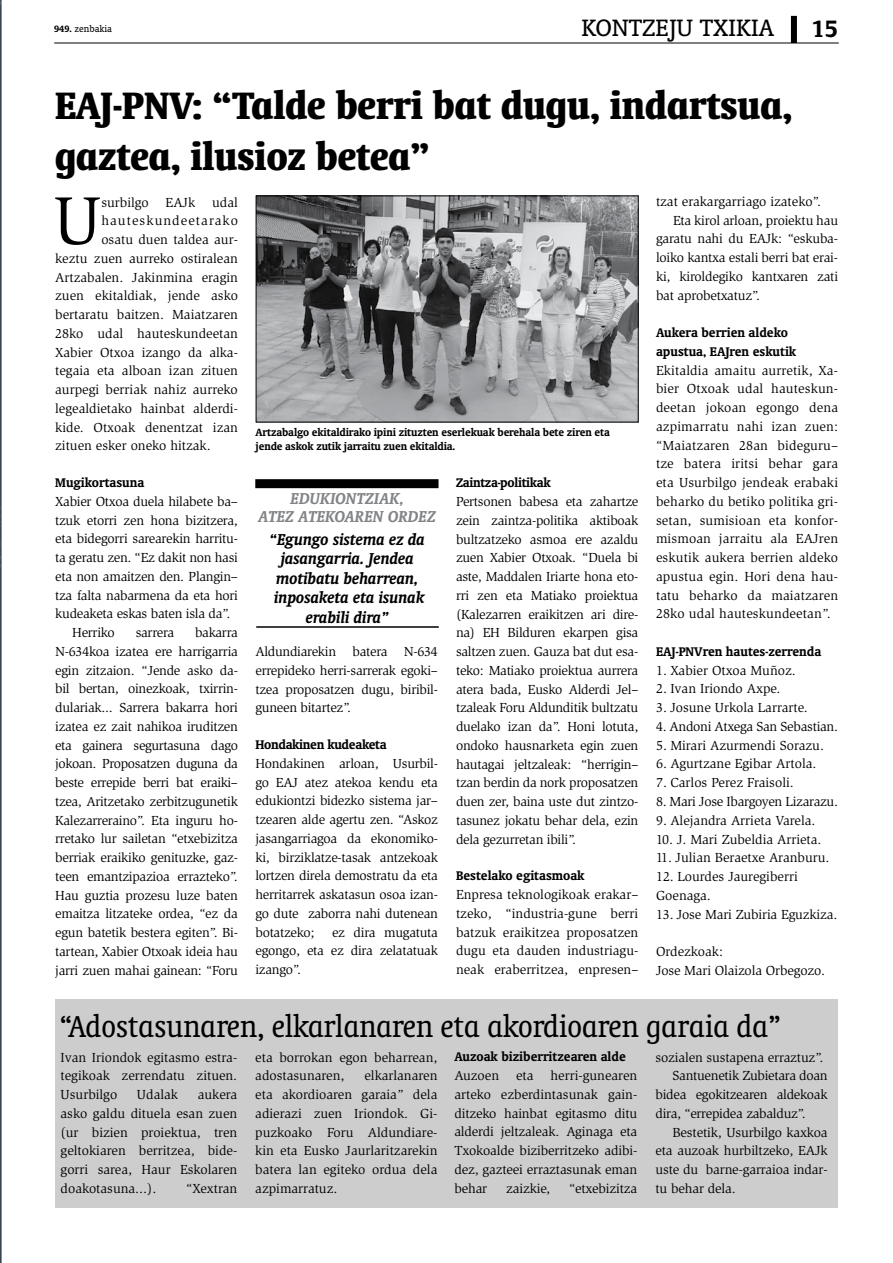
<style>
.page{position:relative;width:893px;height:1263px;background:#fff}
.page>*{position:absolute;margin:0;border:0;box-sizing:border-box;transform-origin:0 0}
.t1{font:69.45px "Slimbach";color:#000}
.t2{font:700 condensed 43.5px/51px "Oranda BT";color:#000}
.t3{font:condensed 34.5px "Oranda BT";color:#000}
.t4{font:27px "Oranda BT";color:#000}
.t5{font:700 27px "Oranda BT";color:#000}
.t6{font:italic 700 18px/19.5px "Oranda BT";color:#000;text-align:center}
.t7{font:italic 700 18px/18px "Oranda BT";color:#828487;text-align:center}
.t8{font:700 14.25px/18.8px "Oranda BT";color:#000}
.t9{font:700 14.25px "Oranda BT";letter-spacing:-.02em;color:#000}
.t10{font:13.5px/18.8px "Slimbach";letter-spacing:-.01em;color:#000;text-align:justify}
.t11{font:13.5px "Slimbach";letter-spacing:.08em;color:#000}
.t12{font:700 12px/14.4px "Oranda BT";letter-spacing:-.01em;color:#000}
.t13{font:10.5px "Oranda BT";color:#000}
.s1{font-weight:700}
</style>
<div class="page">
<hr style="left:54px;top:43px;width:785px;height:1px;background:#000">
<div style="left:791px;top:16px;width:6px;height:27px;background:#000"></div>
<svg style="left:0;top:0;width:1px;height:1263px"></svg>
<div style="left:255px;top:479px;width:184px;height:9px;background:#000"></div>
<hr style="left:256px;top:626px;width:183px;height:2px;background:#000">
<img style="left:258px;top:198px;width:378px;height:222px">
<div style="left:55px;top:999px;width:782px;height:209px;background:#cdcdcd"></div>
<p class="t13" style="left:54px;top:23px;width:59px"><span class="s1">949.</span> zenbakia</p>
<h3 class="t4" style="left:581px;top:12px;width:194px">KONTZEJU TXIKIA</h3>
<h3 class="t4" style="left:656px;top:12px;width:119px">PIL-PILEAN</h3>
<h3 class="t5" style="left:812px;top:13px;width:28px">15</h3>
<h2 class="t2" style="left:55px;top:79px;width:738px">EAJ-PNV: “Talde berri bat dugu, indartsua, gaztea, ilusioz betea”</h2>
<h1 class="t1" style="left:54px;top:181px;width:49px">U</h1>
<p class="t10" style="left:101px;top:193px;width:138px">surbilgo EAJk udal</p>
<p class="t10" style="left:656px;top:192px;width:167px">tzat erakargarriago izateko”.</p>
<p class="t10" style="left:673px;top:211px;width:167px">Eta kirol arloan, proiektu hau</p>
<p class="t10" style="left:656px;top:230px;width:184px">garatu nahi du EAJk: “eskuba-</p>
<p class="t10" style="left:656px;top:248px;width:184px">loiko kantxa estali berri bat erai-</p>
<p class="t10" style="left:656px;top:267px;width:184px">ki, kiroldegiko kantxaren zati</p>
<p class="t10" style="left:656px;top:286px;width:106px">bat aprobetxatuz”.</p>
<p class="t8" style="left:656px;top:323px;width:142px">Aukera berrien aldeko apustua, EAJren eskutik</p>
<p class="t10" style="left:656px;top:361px;width:184px">Ekitaldia amaitu aurretik, Xa&shy;bier Otxoak udal hauteskun&shy;deetan jokoan egongo dena azpimarratu nahi izan zuen: “Maiatzaren 28an bideguru– tze batera iritsi behar gara eta Usurbilgo jendeak erabaki beharko du betiko politika gri&shy;setan, sumisioan eta konfor&shy;mismoan jarraitu ala EAJren eskutik aukera berrien aldeko apustua egin. Hori dena hau&shy;tatu beharko da maiatzaren 28ko udal hauteskundeetan”.</p>
<p class="t8" style="left:656px;top:642px;width:167px">EAJ-PNVren hautes-zerrenda</p>
<p class="t10" style="left:656px;top:661px;width:141px">1. Xabier Otxoa Muñoz.</p>
<p class="t10" style="left:656px;top:680px;width:126px">2. Ivan Iriondo Axpe.</p>
<p class="t10" style="left:656px;top:698px;width:153px">3. Josune Urkola Larrarte.</p>
<p class="t10" style="left:656px;top:717px;width:184px">4. Andoni Atxega San Sebastian.</p>
<p class="t10" style="left:656px;top:736px;width:170px">5. Mirari Azurmendi Sorazu.</p>
<p class="t10" style="left:656px;top:755px;width:162px">6. Agurtzane Egibar Artola.</p>
<p class="t10" style="left:656px;top:773px;width:139px">7. Carlos Perez Fraisoli.</p>
<p class="t10" style="left:656px;top:792px;width:184px">8. Mari Jose Ibargoyen Lizarazu.</p>
<p class="t10" style="left:656px;top:811px;width:161px">9. Alejandra Arrieta Varela.</p>
<p class="t10" style="left:656px;top:830px;width:167px">10. J. Mari Zubeldia Arrieta.</p>
<p class="t10" style="left:656px;top:848px;width:175px">11. Julian Beraetxe Aranburu.</p>
<p class="t10" style="left:656px;top:867px;width:143px">12. Lourdes Jauregiberri<br>Goenaga.</p>
<p class="t10" style="left:656px;top:905px;width:183px">13. Jose Mari Zubiria Eguzkiza.</p>
<p class="t10" style="left:656px;top:942px;width:171px">Ordezkoak:<br>Jose Mari Olaizola Orbegozo.</p>
<p class="t11" style="left:101px;top:213px;width:138px">hauteskundeetarako</p>
<p class="t10" style="left:101px;top:230px;width:138px">osatu duen taldea aur-</p>
<p class="t10" style="left:55px;top:249px;width:184px">keztu zuen aurreko ostiralean</p>
<p class="t10" style="left:55px;top:268px;width:184px">Artzabalen. Jakinmina eragin</p>
<p class="t10" style="left:55px;top:286px;width:184px">zuen ekitaldiak, jende asko</p>
<p class="t10" style="left:55px;top:305px;width:184px">bertaratu baitzen. Maiatzaren</p>
<p class="t10" style="left:55px;top:324px;width:184px">28ko udal hauteskundeetan</p>
<p class="t10" style="left:55px;top:343px;width:184px">Xabier Otxoa izango da alka-</p>
<p class="t10" style="left:55px;top:361px;width:184px">tegaia eta alboan izan zituen</p>
<p class="t10" style="left:55px;top:380px;width:184px">aurpegi berriak nahiz aurreko</p>
<p class="t10" style="left:55px;top:399px;width:184px">legealdietako hainbat alderdi-</p>
<p class="t10" style="left:55px;top:418px;width:184px">kide. Otxoak denentzat izan</p>
<p class="t10" style="left:55px;top:436px;width:157px">zituen esker oneko hitzak.</p>
<p class="t8" style="left:55px;top:473px;width:91px">Mugikortasuna</p>
<p class="t10" style="left:55px;top:492px;width:184px">Xabier Otxoa duela hilabete ba–</p>
<p class="t10" style="left:55px;top:511px;width:184px">tzuk etorri zen hona bizitzera,</p>
<p class="t10" style="left:55px;top:529px;width:184px">eta bidegorri sarearekin harritu-</p>
<p class="t10" style="left:55px;top:548px;width:184px">ta geratu zen. “Ez dakit non hasi</p>
<p class="t10" style="left:55px;top:567px;width:184px">eta non amaitzen den. Plangin–</p>
<p class="t10" style="left:55px;top:586px;width:184px">tza falta nabarmena da eta hori</p>
<p class="t10" style="left:55px;top:604px;width:177px">kudeaketa eskas baten isla da”.</p>
<p class="t10" style="left:72px;top:623px;width:44px">Herriko</p>
<p class="t10" style="left:136px;top:623px;width:40px">sarrera</p>
<p class="t12" style="left:256px;top:424px;width:356px">Artzabalgo ekitaldirako ipini zituzten eserlekuak berehala bete ziren eta jende askok zutik jarraitu zuen ekitaldia.</p>
<p class="t9" style="left:456px;top:474px;width:96px">Zaintza-politikak</p>
<p class="t10" style="left:456px;top:492px;width:184px">Pertsonen babesa eta zahartze zein zaintza-politika aktiboak bultzatzeko asmoa ere azaldu zuen Xabier Otxoak. “Duela bi aste, Maddalen Iriarte hona eto&shy;rri zen eta Matiako proiektua (Kalezarren eraikitzen ari dire&shy;na) EH Bilduren ekarpen gisa saltzen zuen. Gauza bat dut esa&shy;teko: Matiako proiektua aurrera atera bada, Eusko Alderdi Jel– tzaleak Foru Aldunditik bultzatu duelako izan da”. Honi lotuta, ondoko hausnarketa egin zuen hautagai jeltzaleak: “herrigin– tzan berdin da nork proposatzen duen zer, baina uste dut zintzo&shy;tasunez jokatu behar dela, ezin dela gezurretan ibili”.</p>
<p class="t8" style="left:456px;top:866px;width:130px">Bestelako egitasmoak</p>
<p class="t10" style="left:456px;top:885px;width:184px">Enpresa teknologikoak erakar– tzeko, “industria-gune berri batzuk eraikitzea proposatzen dugu eta dauden industriagu&shy;neak eraberritzea, enpresen–</p>
<h3 class="t7" style="left:258px;top:489px;width:179px">EDUKIONTZIAK,<br>ATEZ ATEKOAREN ORDEZ</h3>
<h3 class="t6" style="left:270px;top:529px;width:157px">“Egungo sistema ez da jasangarria. Jendea motibatu beharrean, inposaketa eta isunak erabili dira”</h3>
<p class="t10" style="left:55px;top:623px;width:184px;text-indent:140px">bakarra N-634koa izatea ere harrigarria egin zitzaion. “Jende asko da&shy;bil bertan, oinezkoak, txirrin&shy;dulariak... Sarrera bakarra hori izatea ez zait nahikoa iruditzen eta gainera segurtasuna dago jokoan. Proposatzen duguna da beste errepide berri bat eraiki– tzea, Aritzetako zerbitzugunetik Kalezarreraino”. Eta inguru ho&shy;rretako lur sailetan “etxebizitza berriak eraikiko genituzke, gaz&shy;teen emantzipazioa errazteko”.<br>Hau guztia prozesu luze baten emaitza litzateke ordea, “ez da egun batetik bestera egiten”. Bi&shy;tartean, Xabier Otxoak ideia hau jarri zuen mahai gainean: “Foru</p>
<p class="t10" style="left:255px;top:642px;width:184px">Aldundiarekin batera N-634 errepideko herri-sarrerak egoki– tzea proposatzen dugu, biribil&shy;guneen bitartez”.</p>
<p class="t9" style="left:255px;top:736px;width:133px">Hondakinen kudeaketa</p>
<p class="t10" style="left:255px;top:754px;width:184px">Hondakinen arloan, Usurbil&shy;go EAJ atez atekoa kendu eta edukiontzi bidezko sistema jar– tzearen alde agertu zen. “Askoz jasangarriagoa da ekonomiko&shy;ki, birziklatze-tasak antzekoak lortzen direla demostratu da eta herritarrek askatasun osoa izan&shy;go dute zaborra nahi dutenean botatzeko;</p>
<p class="t10" style="left:255px;top:923px;width:184px;text-indent:77px">ez dira mugatuta egongo, eta ez dira zelatatuak izango”.</p>
<h3 class="t3" style="left:60px;top:1006px;width:723px">“Adostasunaren, elkarlanaren eta akordioaren garaia da”</h3>
<p class="t10" style="left:655px;top:1048px;width:170px">sozialen sustapena erraztuz”.</p>
<p class="t10" style="left:672px;top:1066px;width:157px">Santuenetik Zubietara doan</p>
<p class="t10" style="left:655px;top:1085px;width:174px">bidea egokitzearen aldekoak</p>
<p class="t10" style="left:655px;top:1104px;width:152px">dira, “errepidea zabalduz”.</p>
<p class="t10" style="left:672px;top:1123px;width:157px">Bestetik, Usurbilgo kaxkoa</p>
<p class="t10" style="left:655px;top:1141px;width:174px">eta auzoak hurbiltzeko, EAJk</p>
<p class="t10" style="left:655px;top:1160px;width:174px">uste du barne-garraioa indar-</p>
<p class="t10" style="left:655px;top:1179px;width:82px">tu behar dela.</p>
<p class="t8" style="left:454px;top:1047px;width:173px">Auzoak biziberritzearen alde</p>
<p class="t10" style="left:454px;top:1066px;width:46px">Auzoen</p>
<p class="t10" style="left:516px;top:1066px;width:19px">eta</p>
<p class="t10" style="left:61px;top:1048px;width:178px">Ivan Iriondok egitasmo estra&shy;tegikoak zerrendatu zituen.<br>Usurbilgo</p>
<p class="t10" style="left:255px;top:1048px;width:184px">eta borrokan egon beharrean, adostasunaren,</p>
<p class="t10" style="left:454px;top:1066px;width:184px;text-indent:96px">herri-gunearen arteko ezberdintasunak gain&shy;ditzeko hainbat egitasmo ditu alderdi jeltzaleak. Aginaga eta Txokoalde biziberritzeko adibi&shy;dez, gazteei erraztasunak eman behar</p>
<p class="t10" style="left:255px;top:1066px;width:184px;text-indent:109px">elkarlanaren eta akordioaren garaia” dela adierazi zuen Iriondok. Gi&shy;puzkoako Foru Aldundiare&shy;kin eta Eusko Jaurlaritzarekin batera lan egiteko ordua dela azpimarratuz.</p>
<p class="t10" style="left:61px;top:1085px;width:178px;text-indent:137px">aukera asko galdu dituela esan zuen (ur bizien proiektua, tren geltokiaren berritzea, bide&shy;gorri sarea, Haur Eskolaren doakotasuna...).</p>
<p class="t10" style="left:137px;top:1085px;width:43px">Udalak</p>
<p class="t10" style="left:506px;top:1179px;width:46px">zaizkie,</p>
<p class="t10" style="left:569px;top:1179px;width:69px">“etxebizitza</p>
<p class="t10" style="left:186px;top:1179px;width:53px">“Xextran</p>
</div>
